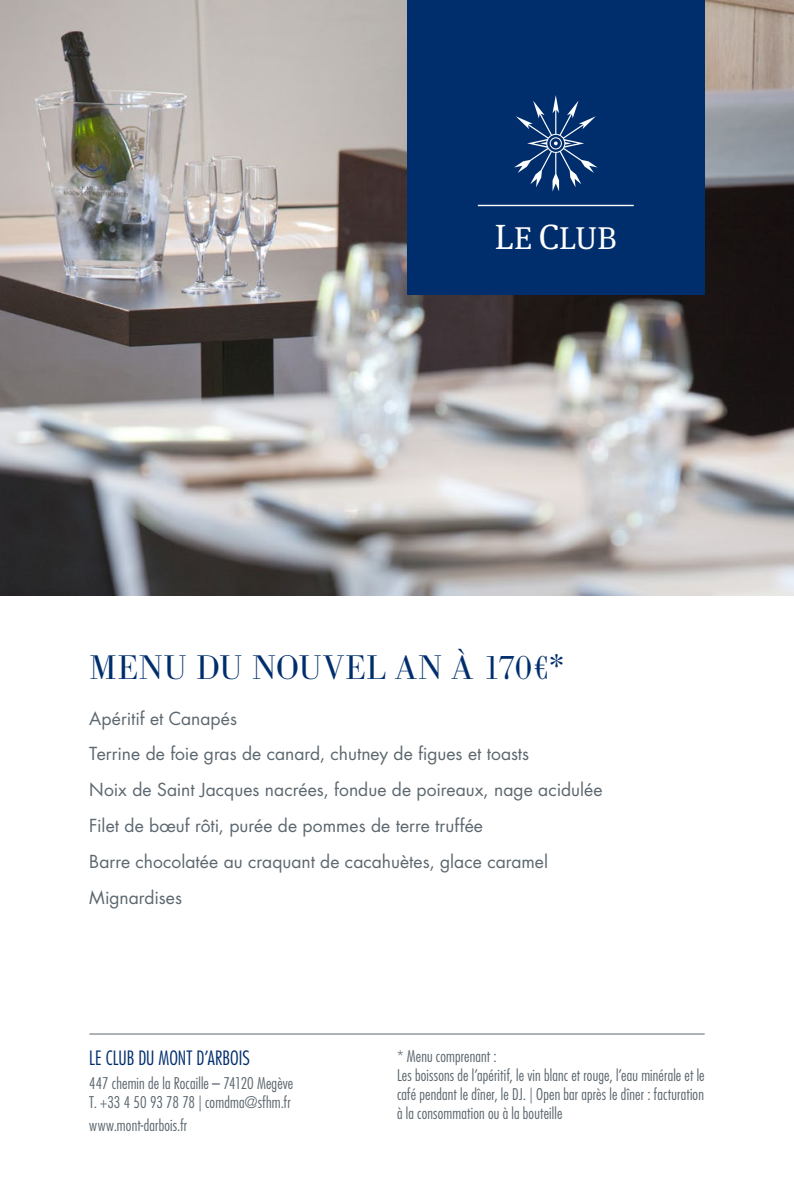
<style>
.page{position:relative;width:794px;height:1191px;background:#fff}
.page>*{position:absolute;margin:0;border:0;box-sizing:border-box;transform-origin:0 0}
.t1{font:300 35px "Bodoni Nr 1 SBOP";color:#002e6d}
.t2{font:31.5px "Meta Serif OT";color:#fff}
.t3{font:300 condensed 19.25px "Futura Std";color:#002e6d}
.t4{font:17.5px/35.9px "Futura Std";letter-spacing:.005em;color:#5c676f}
.t5{font:300 condensed 15.75px/18.9px "Futura Std";letter-spacing:.01em;color:#5c676f}
.s1{font-size:35px}
</style>
<div class="page">
<hr style="left:89px;top:1033px;width:308px;height:1px;background:#5c676f">
<hr style="left:397px;top:1033px;width:307px;height:1px;background:#5c676f">
<img style="left:0;top:0;width:794px;height:595px">
<div style="left:407px;top:0;width:297px;height:294px;background:#002e6d"></div>
<svg style="left:514px;top:95px;width:83px;height:96px"></svg>
<hr style="left:478px;top:205px;width:156px;height:1px;background:#fff">
<h2 class="t2" style="left:495px;top:220px;width:123px"><span class="s1">L</span>E <span class="s1">C</span>LUB</h2>
<h1 class="t1" style="left:89px;top:648px;width:476px">MENU DU NOUVEL AN À 170€*</h1>
<p class="t4" style="left:89px;top:700px;width:515px">Apéritif et Canapés<br>Terrine de foie gras de canard, chutney de figues et toasts<br>Noix de Saint Jacques nacrées, fondue de poireaux, nage acidulée Filet de bœuf rôti, purée de pommes de terre truffée<br>Barre chocolatée au craquant de cacahuètes, glace caramel Mignardises</p>
<p class="t3" style="left:89px;top:1046px;width:162px">le club du Mont d’Arbois</p>
<p class="t5" style="left:89px;top:1073px;width:205px">447 chemin de la Rocaille – 74120 Megève<br>T. +33 4 50 93 78 78 | comdma@sfhm.fr</p>
<p class="t5" style="left:89px;top:1116px;width:99px">www.mont-darbois.fr</p>
<p class="t5" style="left:397px;top:1046px;width:309px">* Menu comprenant :<br>Les boissons de l’apéritif, le vin blanc et rouge, l’eau minérale et le café pendant le dîner, le DJ. | Open bar après le dîner : facturation à la consommation ou à la bouteille</p>
</div>
